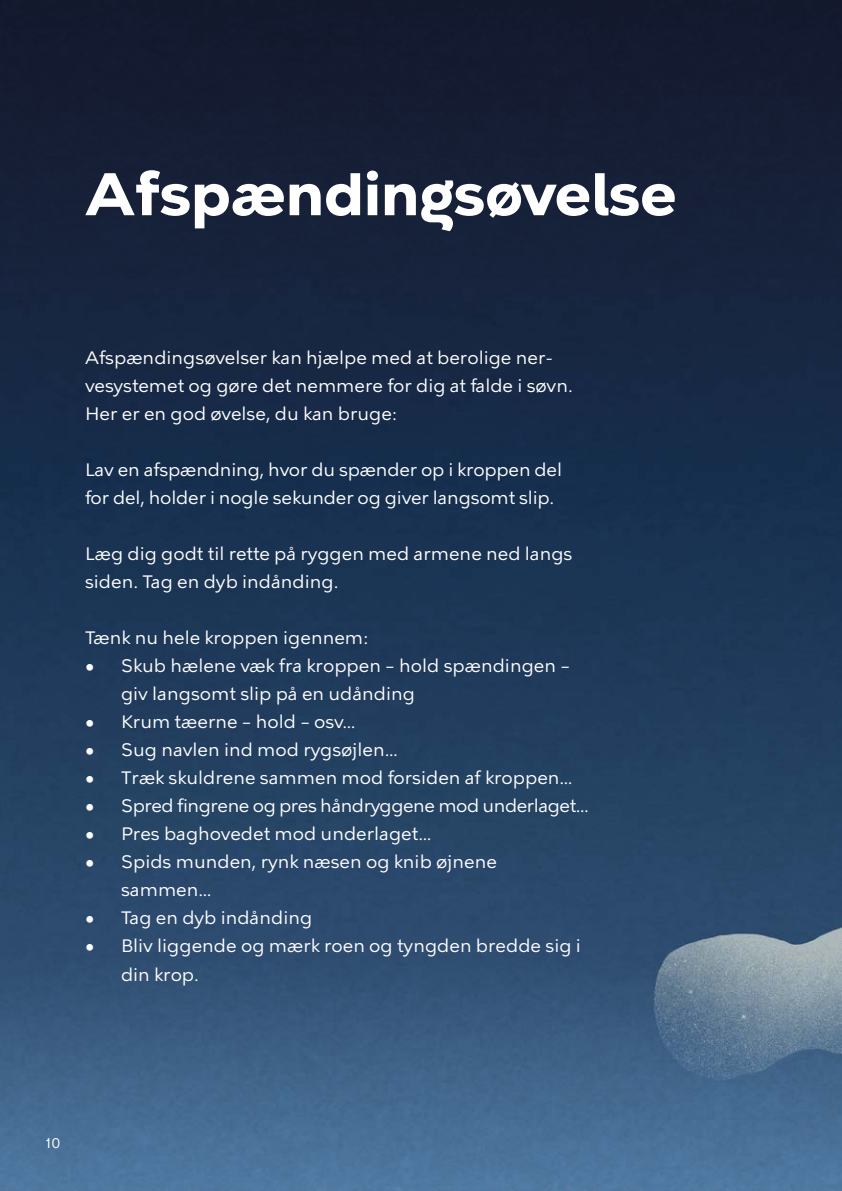
<style>
.page{position:relative;width:842px;height:1191px;background:#fff}
.page>*{position:absolute;margin:0;border:0;box-sizing:border-box;transform-origin:0 0}
.t1{font:700 60px "KBH";color:#fff}
.t2{font:18px/28px "KBH Tekst";color:#fff}
.t3{font:18px "KBH Tekst";letter-spacing:-.025em;color:#fff}
.t4{font:14px "KBH";color:#fff}
</style>
<div class="page">
<img style="left:0;top:0;width:842px;height:1191px">
<h1 class="t1" style="left:85px;top:158px;width:593px">Afspændingsøvelse</h1>
<p class="t2" style="left:85px;top:344px;width:489px">Afspændingsøvelser kan hjælpe med at berolige ner&shy;vesystemet og gøre det nemmere for dig at falde i søvn.</p>
<p class="t2" style="left:85px;top:400px;width:313px">Her er en god øvelse, du kan bruge:</p>
<p class="t2" style="left:85px;top:456px;width:478px">Lav en afspændning, hvor du spænder op i kroppen del for del, holder i nogle sekunder og giver langsomt slip.</p>
<p class="t2" style="left:85px;top:540px;width:489px">Læg dig godt til rette på ryggen med armene ned langs siden. Tag en dyb indånding.</p>
<p class="t2" style="left:85px;top:624px;width:284px">Tænk nu hele kroppen igennem:</p>
<p class="t2" style="left:121px;top:652px;width:450px;text-indent:-36px">• Skub hælene væk fra kroppen – hold spændingen – giv langsomt slip på en udånding</p>
<p class="t2" style="left:85px;top:708px;width:272px">• Krum tæerne – hold – osv…</p>
<p class="t2" style="left:85px;top:736px;width:314px">• Sug navlen ind mod rygsøjlen…</p>
<p class="t2" style="left:85px;top:764px;width:489px">• Træk skuldrene sammen mod forsiden af kroppen…</p>
<p class="t3" style="left:85px;top:795px;width:505px">• Spred fingrene og pres håndryggene mod underlaget…</p>
<p class="t2" style="left:85px;top:820px;width:348px">• Pres baghovedet mod underlaget…</p>
<p class="t2" style="left:121px;top:848px;width:377px;text-indent:-36px">• Spids munden, rynk næsen og knib øjnene sammen…</p>
<p class="t2" style="left:85px;top:904px;width:229px">• Tag en dyb indånding</p>
<p class="t2" style="left:121px;top:932px;width:461px;text-indent:-36px">• Bliv liggende og mærk roen og tyngden bredde sig i din krop.</p>
<p class="t4" style="left:45px;top:1134px;width:17px">10</p>
</div>
